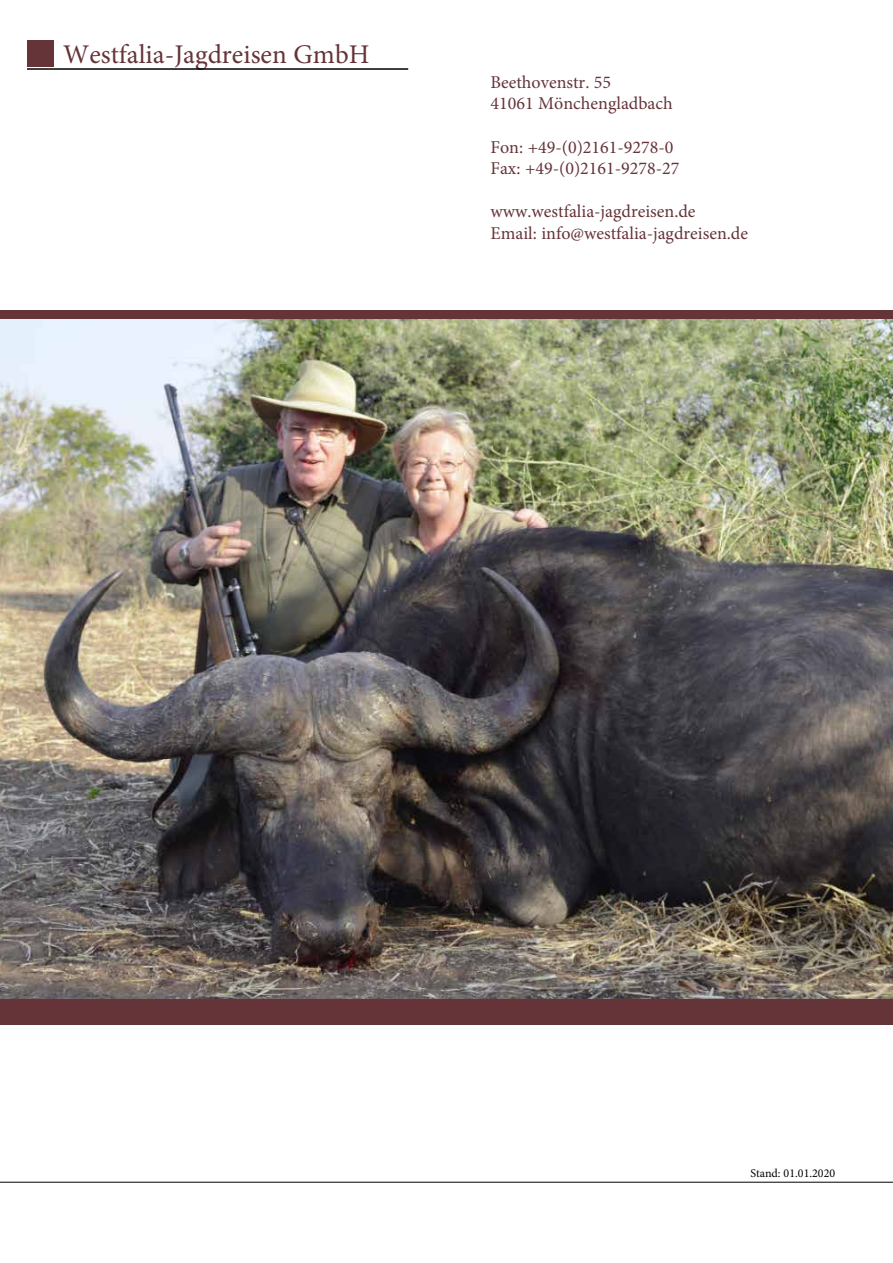
<style>
.page{position:relative;width:893px;height:1263px;background:#fff}
.page>*{position:absolute;margin:0;border:0;box-sizing:border-box;transform-origin:0 0}
.t1{font:27px "Minion Pro";color:#653438}
.t2{font:18px/21.6px "Minion Pro";color:#653438}
.t3{font:12px "Minion Pro";color:#000}
</style>
<div class="page">
<div style="left:27px;top:41px;width:26px;height:26px;background:#653438"></div>
<hr style="left:27px;top:68px;width:381px;height:2px;background:#000">
<img style="left:0;top:319px;width:893px;height:680px">
<div style="left:0;top:310px;width:893px;height:9px;background:#653438"></div>
<div style="left:0;top:999px;width:893px;height:26px;background:#653438"></div>
<hr style="left:0;top:1182px;width:893px;height:1px;background:#000">
<h1 class="t1" style="left:63px;top:36px;width:308px">Westfalia-Jagdreisen GmbH</h1>
<p class="t2" style="left:491px;top:71px;width:184px">Beethovenstr. 55<br>41061 Mönchengladbach</p>
<p class="t2" style="left:491px;top:136px;width:190px">Fon: +49-(0)2161-9278-0<br>Fax: +49-(0)2161-9278-27</p>
<p class="t2" style="left:491px;top:201px;width:259px">www.westfalia-jagdreisen.de<br>Email: info@westfalia-jagdreisen.de</p>
<p class="t3" style="left:750px;top:1165px;width:86px">Stand: 01.01.2020</p>
</div>
